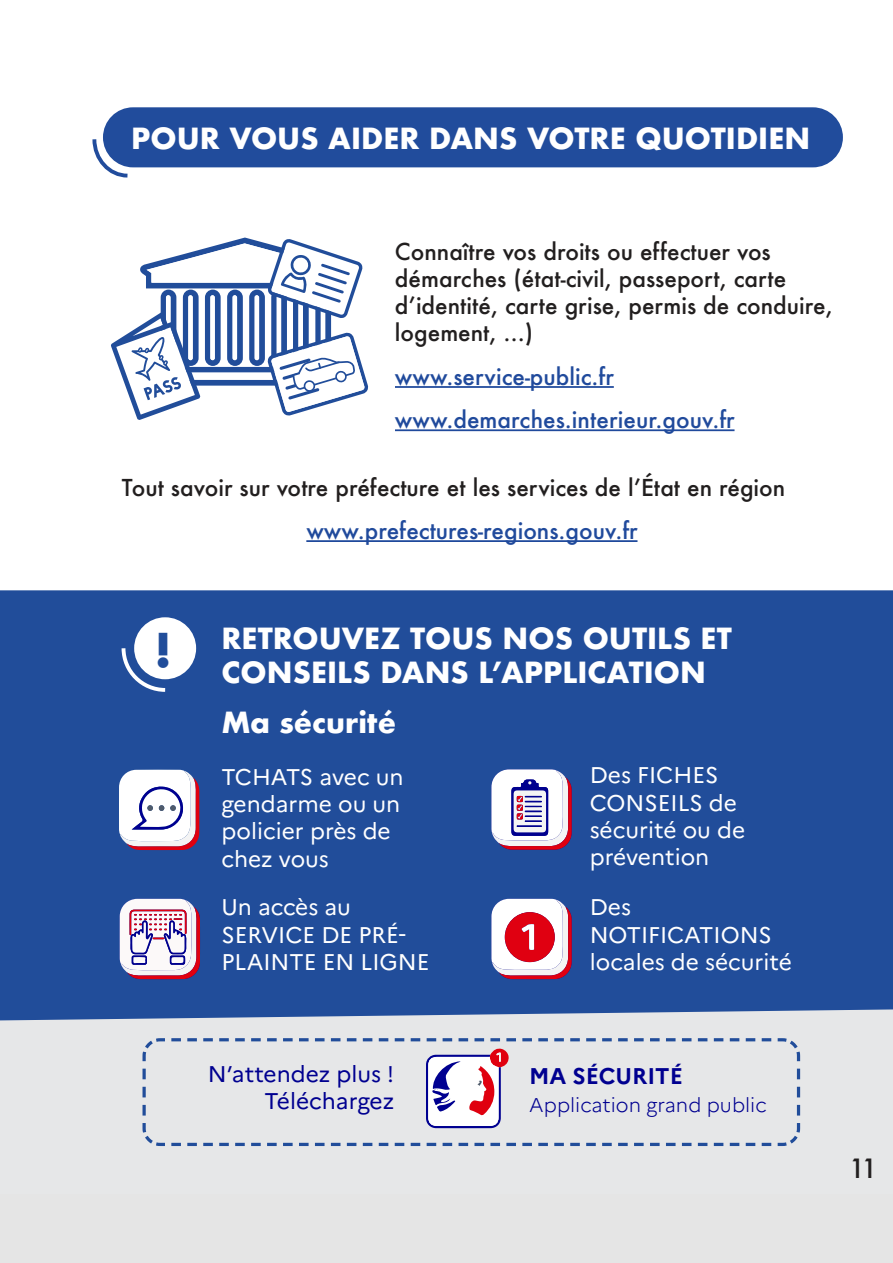
<style>
.page{position:relative;width:893px;height:1263px;background:#fff}
.page>*{position:absolute;margin:0;border:0;box-sizing:border-box;transform-origin:0 0}
.t1{font:700 45.3px "Futura";color:#214d9a}
.t2{font:700 28.35px/34px "Futura";color:#fff}
.t3{font:500 25.8px "Futura";color:#221f1f}
.t4{font:500 22.65px/27.2px "Futura";color:#221f1f}
.t5{font:22.65px/27.2px "Marianne";color:#fff}
.t6{font:500 22.65px/43.3px "Futura";color:#204a9c}
.t7{font:22.65px/27.2px "Marianne";color:#000090;text-align:right}
.t8{font:700 22.65px "Marianne";color:#000090}
.t9{font:300 19.8px "Marianne";color:#000090}
</style>
<div class="page">
<div style="left:0;top:590px;width:893px;height:419px;background:#214d9a"></div>
<div style="left:0;top:1009px;width:893px;height:186px;background:#e6e7e8"></div>
<div style="left:103px;top:107px;width:740px;height:60px;background:#214c9c;border-radius:30px"></div>
<svg style="left:92px;top:139px;width:39px;height:39px"></svg>
<hr style="left:395px;top:386px;width:219px;height:2px;background:#204a9c">
<hr style="left:395px;top:429px;width:339px;height:2px;background:#204a9c">
<hr style="left:306px;top:540px;width:331px;height:2px;background:#204a9c">
<div style="left:134px;top:617px;width:62px;height:62px;background:#fff;border-radius:50%"></div>
<svg style="left:120px;top:644px;width:49px;height:50px"></svg>
<div style="left:141px;top:1036px;width:661px;height:112px;background:#e6e7e8"></div>
<svg style="left:111px;top:238px;width:257px;height:182px"></svg>
<svg style="left:119px;top:770px;width:80px;height:80px"></svg>
<svg style="left:491px;top:769px;width:81px;height:81px"></svg>
<svg style="left:120px;top:899px;width:80px;height:80px"></svg>
<svg style="left:491px;top:899px;width:81px;height:80px"></svg>
<svg style="left:426px;top:1048px;width:83px;height:80px"></svg>
<div style="left:0;top:1195px;width:893px;height:68px;background:#e5e5e5"></div>
<p class="t2" style="left:131px;top:120px;width:680px">POUR VOUS AIDER DANS VOTRE QUOTIDIEN</p>
<p class="t4" style="left:395px;top:238px;width:439px">Connaître vos droits ou effectuer vos démarches (état-civil, passeport, carte dʼidentité, carte grise, permis de conduire, logement, …)</p>
<p class="t6" style="left:395px;top:354px;width:341px">www.service-public.fr www.demarches.interieur.gouv.fr</p>
<p class="t4" style="left:122px;top:473px;width:665px">Tout savoir sur votre préfecture et les services de lʼÉtat en région</p>
<p class="t6" style="left:306px;top:508px;width:333px">www.prefectures-regions.gouv.fr</p>
<h1 class="t1" style="left:154px;top:620px;width:19px">!</h1>
<p class="t2" style="left:221px;top:621px;width:512px">RETROUVEZ TOUS NOS OUTILS ET<br>CONSEILS DANS LíAPPLICATION</p>
<p class="t2" style="left:221px;top:705px;width:176px">Ma sÈcuritÈ</p>
<p class="t5" style="left:221px;top:764px;width:184px">TCHATS avec un gendarme ou un policier près de chez vous</p>
<p class="t5" style="left:221px;top:894px;width:210px">Un accès au<br>SERVICE DE PRÉ-<br>PLAINTE EN LIGNE</p>
<p class="t5" style="left:590px;top:762px;width:157px">Des FICHES<br>CONSEILS de sécurité ou de prévention</p>
<p class="t5" style="left:590px;top:894px;width:204px">Des<br>NOTIFICATIONS locales de sécurité</p>
<p class="t7" style="left:208px;top:1061px;width:188px">N’attendez plus !<br>Téléchargez</p>
<p class="t8" style="left:529px;top:1064px;width:155px">MA SÉCURITÉ</p>
<p class="t9" style="left:529px;top:1097px;width:239px">Application grand public</p>
<p class="t3" style="left:849px;top:1151px;width:30px">11</p>
</div>
